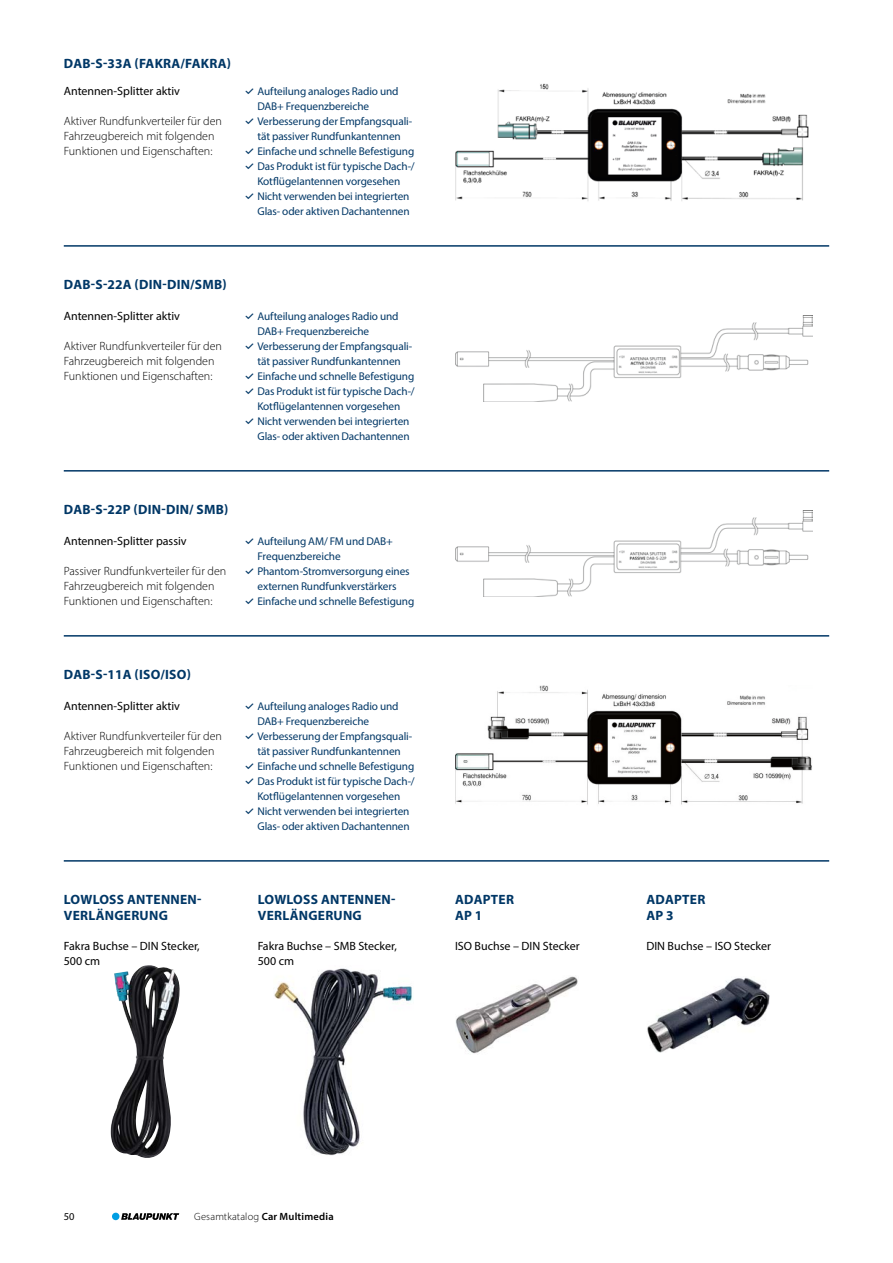
<style>
.page{position:relative;width:893px;height:1263px;background:#fff}
.page>*{position:absolute;margin:0;border:0;box-sizing:border-box;transform-origin:0 0}
.t1{font:700 13.5px/16.2px "Myriad Pro";letter-spacing:.02em;color:#003766}
.t2{font:300 12px/15px "Myriad Pro";color:#000}
.t3{font:12px/15px "Myriad Pro";color:#000}
.t4{font:11.25px/15px "Myriad Pro";letter-spacing:-.01em;color:#003766;text-align:center}
.t5{font:300 10.5px "Myriad Pro";letter-spacing:.015em;color:#000}
.t6{font:10.5px "Myriad Pro";color:#000}
.s1{font-family:"Inter"}
.s2{font-weight:600}
</style>
<div class="page">
<img style="left:647px;top:977px;width:123px;height:76px">
<hr style="left:64px;top:470px;width:765px;height:2px;background:#003766">
<hr style="left:64px;top:245px;width:765px;height:2px;background:#003766">
<hr style="left:64px;top:635px;width:765px;height:2px;background:#003766">
<img style="left:455px;top:685px;width:357px;height:120px">
<img style="left:455px;top:83px;width:354px;height:118px">
<hr style="left:64px;top:860px;width:765px;height:2px;background:#003766">
<img style="left:111px;top:965px;width:69px;height:193px">
<img style="left:274px;top:968px;width:139px;height:188px">
<img style="left:455px;top:976px;width:123px;height:78px">
<img style="left:455px;top:315px;width:357px;height:86px">
<img style="left:455px;top:510px;width:357px;height:86px">
<div style="left:112px;top:1213px;width:7px;height:7px;background:#009ee3;border-radius:50%"></div>
<svg style="left:121px;top:1213px;width:58px;height:7px"></svg>
<p class="t1" style="left:64px;top:55px;width:169px">DAB-S-33A (FAKRA/FAKRA)</p>
<p class="t3" style="left:64px;top:83px;width:118px">Antennen-Splitter aktiv</p>
<p class="t2" style="left:64px;top:113px;width:160px">Aktiver Rundfunkverteiler für den<br>Fahrzeugbereich mit folgenden<br>Funktionen und Eigenschaften:</p>
<p class="t4" style="left:257px;top:84px;width:143px;text-align:left;text-indent:-13px"><span class="s1">✓</span> Aufteilung analoges Radio und<br>DAB+ Frequenzbereiche</p>
<p class="t4" style="left:245px;top:114px;width:169px"><span class="s1">✓</span> Verbesserung der Empfangsquali&shy;tät passiver Rundfunkantennen</p>
<p class="t4" style="left:245px;top:144px;width:171px"><span class="s1">✓</span> Einfache und schnelle Befestigung</p>
<p class="t4" style="left:245px;top:159px;width:172px"><span class="s1">✓</span> Das Produkt ist für typische Dach-/<br>Kotflügelantennen vorgesehen</p>
<p class="t4" style="left:245px;top:189px;width:167px;text-align:right"><span class="s1">✓</span> Nicht verwenden bei integrierten<br>Glas- oder aktiven Dachantennen</p>
<p class="t1" style="left:64px;top:276px;width:164px">DAB-S-22A (DIN-DIN/SMB)</p>
<p class="t3" style="left:64px;top:308px;width:118px">Antennen-Splitter aktiv</p>
<p class="t2" style="left:64px;top:338px;width:160px">Aktiver Rundfunkverteiler für den<br>Fahrzeugbereich mit folgenden<br>Funktionen und Eigenschaften:</p>
<p class="t4" style="left:257px;top:309px;width:143px;text-align:left;text-indent:-13px"><span class="s1">✓</span> Aufteilung analoges Radio und<br>DAB+ Frequenzbereiche</p>
<p class="t4" style="left:245px;top:339px;width:169px"><span class="s1">✓</span> Verbesserung der Empfangsquali&shy;tät passiver Rundfunkantennen</p>
<p class="t4" style="left:245px;top:369px;width:171px"><span class="s1">✓</span> Einfache und schnelle Befestigung</p>
<p class="t4" style="left:245px;top:384px;width:172px"><span class="s1">✓</span> Das Produkt ist für typische Dach-/<br>Kotflügelantennen vorgesehen</p>
<p class="t4" style="left:245px;top:414px;width:167px;text-align:right"><span class="s1">✓</span> Nicht verwenden bei integrierten<br>Glas- oder aktiven Dachantennen</p>
<p class="t1" style="left:64px;top:501px;width:166px">DAB-S-22P (DIN-DIN/ SMB)</p>
<p class="t3" style="left:64px;top:533px;width:124px">Antennen-Splitter passiv</p>
<p class="t2" style="left:64px;top:563px;width:164px">Passiver Rundfunkverteiler für den<br>Fahrzeugbereich mit folgenden<br>Funktionen und Eigenschaften:</p>
<p class="t4" style="left:257px;top:534px;width:137px;text-align:left;text-indent:-13px"><span class="s1">✓</span> Aufteilung AM/ FM und DAB+<br>Frequenzbereiche</p>
<p class="t4" style="left:245px;top:564px;width:167px"><span class="s1">✓</span> Phantom-Stromversorgung eines externen Rundfunkverstärkers</p>
<p class="t4" style="left:245px;top:594px;width:171px"><span class="s1">✓</span> Einfache und schnelle Befestigung</p>
<p class="t1" style="left:64px;top:666px;width:129px">DAB-S-11A (ISO/ISO)</p>
<p class="t3" style="left:64px;top:698px;width:118px">Antennen-Splitter aktiv</p>
<p class="t2" style="left:64px;top:728px;width:160px">Aktiver Rundfunkverteiler für den<br>Fahrzeugbereich mit folgenden<br>Funktionen und Eigenschaften:</p>
<p class="t4" style="left:257px;top:699px;width:143px;text-align:left;text-indent:-13px"><span class="s1">✓</span> Aufteilung analoges Radio und<br>DAB+ Frequenzbereiche</p>
<p class="t4" style="left:245px;top:729px;width:169px"><span class="s1">✓</span> Verbesserung der Empfangsquali&shy;tät passiver Rundfunkantennen</p>
<p class="t4" style="left:245px;top:759px;width:171px"><span class="s1">✓</span> Einfache und schnelle Befestigung</p>
<p class="t4" style="left:245px;top:774px;width:172px"><span class="s1">✓</span> Das Produkt ist für typische Dach-/<br>Kotflügelantennen vorgesehen</p>
<p class="t4" style="left:245px;top:804px;width:167px;text-align:right"><span class="s1">✓</span> Nicht verwenden bei integrierten<br>Glas- oder aktiven Dachantennen</p>
<p class="t1" style="left:64px;top:891px;width:139px">LOWLOSS ANTENNEN-<br>VERLÄNGERUNG</p>
<p class="t3" style="left:64px;top:938px;width:137px">Fakra Buchse – DIN Stecker,<br>500 cm</p>
<p class="t1" style="left:258px;top:891px;width:139px">LOWLOSS ANTENNEN-<br>VERLÄNGERUNG</p>
<p class="t3" style="left:258px;top:938px;width:141px">Fakra Buchse – SMB Stecker,<br>500 cm</p>
<p class="t1" style="left:455px;top:891px;width:60px">ADAPTER<br>AP 1</p>
<p class="t3" style="left:455px;top:938px;width:126px">ISO Buchse – DIN Stecker</p>
<p class="t1" style="left:646px;top:891px;width:60px">ADAPTER<br>AP 3</p>
<p class="t3" style="left:646px;top:938px;width:126px">DIN Buchse – ISO Stecker</p>
<p class="t6" style="left:64px;top:1210px;width:12px">50</p>
<p class="t5" style="left:194px;top:1210px;width:141px">Gesamtkatalog <span class="s2">Car Multimedia</span></p>
</div>
